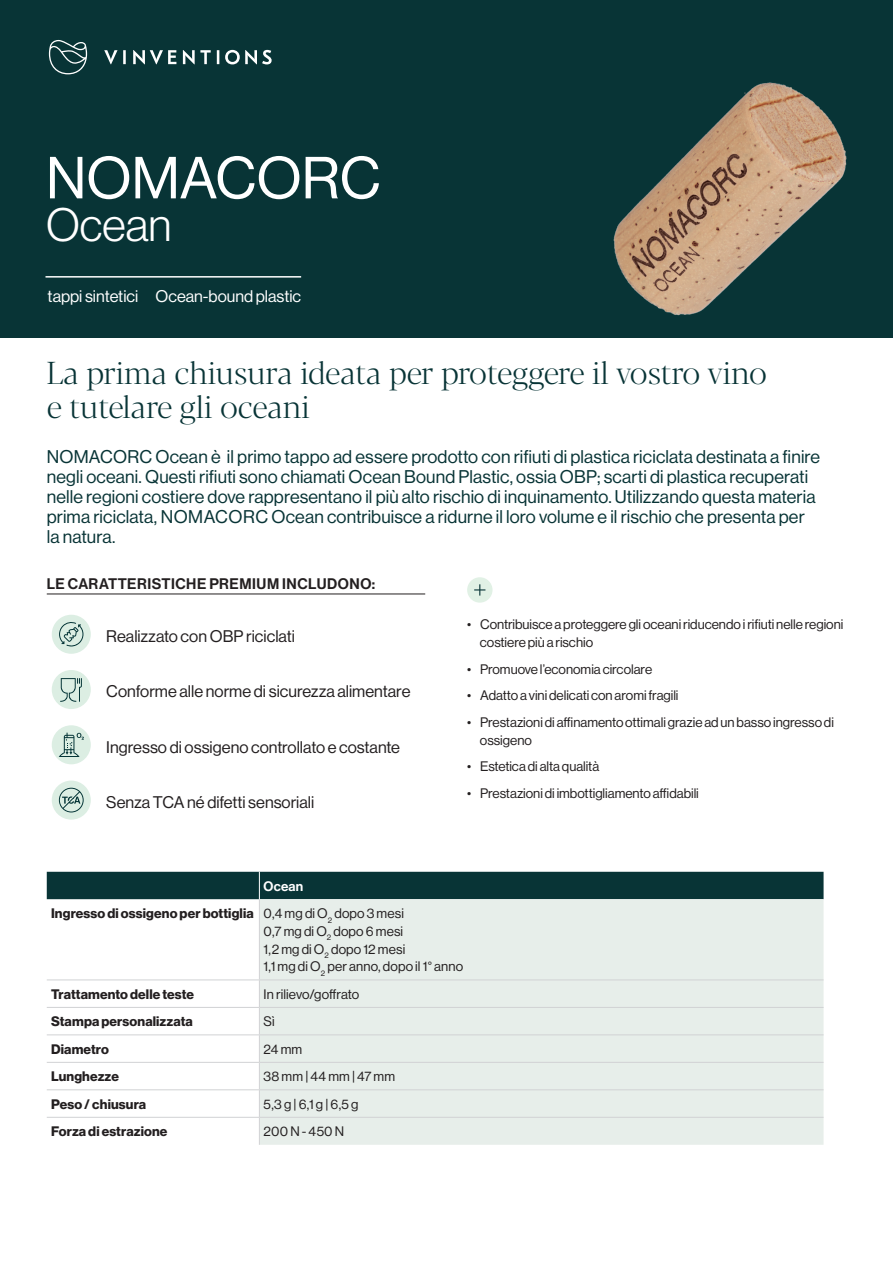
<style>
.page{position:relative;width:893px;height:1263px;background:#fff}
.page>*{position:absolute;margin:0;border:0;box-sizing:border-box;transform-origin:0 0}
.t1{font:58.05px "N Haas Grotesk DS Pro 55 Rg";color:#fff}
.t2{font:45.75px "N Haas Grotesk DS Pro 45 Lt";color:#fff}
.t3{font:31.5px/34.5px "Vinventions Display";color:#083436}
.t4{font:18px/19.8px "N Haas Grotesk DS Pro 55 Rg";letter-spacing:.01em;color:#083436}
.t5{font:16.5px "N Haas Grotesk DS Pro 55 Rg";color:#231f20}
.t6{font:16.5px "N Haas Grotesk DS Pro 55 Rg";color:#fff}
.t7{font:15px "N Haas Grotesk DS Pro 65 Md";letter-spacing:.035em;color:#231f20}
.t8{font:13.5px/18px "N Haas Grotesk DS Pro 55 Rg";color:#231f20}
.t9{font:13.5px "N Haas Grotesk DS Pro 75 Bd";letter-spacing:.01em;color:#231f20}
.t10{font:13.5px "N Haas Grotesk DS Pro 65 Md";letter-spacing:.01em;color:#fff}
.s1{font-family:"N Haas Grotesk DS Pro 55 Rg"}
</style>
<div class="page">
<div style="left:0;top:0;width:893px;height:338px;background:#083436"></div>
<svg style="left:49px;top:40px;width:38px;height:34px"></svg>
<svg style="left:104px;top:50px;width:168px;height:14px"></svg>
<hr style="left:47px;top:594px;width:378px;height:1px;background:#231f20">
<div style="left:52px;top:615px;width:39px;height:39px;background:#dceee3;border-radius:50%"></div>
<svg style="left:59px;top:622px;width:25px;height:24px"></svg>
<div style="left:52px;top:670px;width:39px;height:39px;background:#dceee3;border-radius:50%"></div>
<svg style="left:60px;top:678px;width:22px;height:24px"></svg>
<div style="left:52px;top:725px;width:39px;height:39px;background:#dceee3;border-radius:50%"></div>
<svg style="left:59px;top:733px;width:25px;height:24px"></svg>
<div style="left:52px;top:780px;width:39px;height:40px;background:#dceee3;border-radius:50%"></div>
<svg style="left:59px;top:788px;width:25px;height:24px"></svg>
<div style="left:467px;top:577px;width:25px;height:26px;background:#e1f1e5;border-radius:50%"></div>
<svg style="left:474px;top:584px;width:11px;height:12px"></svg>
<hr style="left:45px;top:276px;width:256px;height:2px;background:#fff">
<div style="left:260px;top:899px;width:564px;height:246px;background:#e7eeea"></div>
<hr style="left:259px;top:899px;width:1px;height:80px;background:#d1d2d4">
<hr style="left:47px;top:979px;width:212px;height:1px;background:#d1d2d4">
<hr style="left:259px;top:979px;width:565px;height:1px;background:#d1d2d4">
<hr style="left:47px;top:1117px;width:212px;height:1px;background:#d1d2d4">
<hr style="left:259px;top:1117px;width:565px;height:1px;background:#d1d2d4">
<svg style="left:259px;top:980px;width:1px;height:165px"></svg>
<hr style="left:47px;top:1007px;width:212px;height:1px;background:#d1d2d4">
<hr style="left:259px;top:1007px;width:565px;height:1px;background:#d1d2d4">
<hr style="left:47px;top:1034px;width:212px;height:1px;background:#d1d2d4">
<hr style="left:259px;top:1034px;width:565px;height:1px;background:#d1d2d4">
<hr style="left:47px;top:1062px;width:212px;height:1px;background:#d1d2d4">
<hr style="left:259px;top:1062px;width:565px;height:1px;background:#d1d2d4">
<hr style="left:47px;top:1089px;width:212px;height:1px;background:#d1d2d4">
<hr style="left:259px;top:1089px;width:565px;height:1px;background:#d1d2d4">
<div style="left:47px;top:872px;width:777px;height:27px;background:#083436"></div>
<img style="left:613px;top:82px;width:234px;height:234px">
<h1 class="t1" style="left:46px;top:145px;width:336px">NOMACORC</h1>
<h2 class="t2" style="left:46px;top:199px;width:127px">Ocean</h2>
<p class="t6" style="left:48px;top:287px;width:255px">tappi sintetici Ocean-bound plastic</p>
<h3 class="t3" style="left:47px;top:356px;width:722px">La prima chiusura ideata per proteggere il vostro vino e tutelare gli oceani</h3>
<p class="t4" style="left:47px;top:447px;width:775px">NOMACORC Ocean è il primo tappo ad essere prodotto con rifiuti di plastica riciclata destinata a finire negli oceani. Questi rifiuti sono chiamati Ocean Bound Plastic, ossia OBP; scarti di plastica recuperati nelle regioni costiere dove rappresentano il più alto rischio di inquinamento. Utilizzando questa materia prima riciclata, NOMACORC Ocean contribuisce a ridurne il loro volume e il rischio che presenta per la natura.</p>
<p class="t7" style="left:47px;top:575px;width:330px">LE CARATTERISTICHE PREMIUM INCLUDONO:</p>
<p class="t5" style="left:106px;top:627px;width:190px">Realizzato con OBP riciclati</p>
<p class="t5" style="left:106px;top:682px;width:306px">Conforme alle norme di sicurezza alimentare</p>
<p class="t5" style="left:106px;top:737px;width:295px">Ingresso di ossigeno controllato e costante</p>
<p class="t5" style="left:106px;top:793px;width:209px">Senza TCA né difetti sensoriali</p>
<p class="t8" style="left:480px;top:615px;width:365px;text-indent:-13px">• Contribuisce a proteggere gli oceani riducendo i rifiuti nelle regioni costiere più a rischio</p>
<p class="t8" style="left:467px;top:660px;width:187px">• Promuove l’economia circolare</p>
<p class="t8" style="left:467px;top:686px;width:213px">• Adatto a vini delicati con aromi fragili</p>
<p class="t8" style="left:480px;top:713px;width:356px;text-indent:-13px">• Prestazioni di affinamento ottimali grazie ad un basso ingresso di ossigeno</p>
<p class="t8" style="left:467px;top:757px;width:134px">• Estetica di alta qualità</p>
<p class="t8" style="left:467px;top:784px;width:233px">• Prestazioni di imbottigliamento affidabili</p>
<p class="t10" style="left:264px;top:878px;width:41px">Ocean</p>
<p class="t9" style="left:51px;top:905px;width:354px">Ingresso di ossigeno per bottiglia <span class="s1">0,4 mg di O</span><sub>2</sub> <span class="s1">dopo 3 mesi</span></p>
<p class="t8" style="left:264px;top:922px;width:201px">0,7 mg di O<sub>2</sub> dopo 6 mesi<br>1,2 mg di O<sub>2</sub> dopo 12 mesi<br>1,1 mg di O<sub>2</sub> per anno, dopo il 1° anno</p>
<p class="t9" style="left:51px;top:986px;width:144px">Trattamento delle teste</p>
<p class="t8" style="left:264px;top:985px;width:97px">In rilievo/goffrato</p>
<p class="t9" style="left:51px;top:1014px;width:143px">Stampa personalizzata</p>
<p class="t8" style="left:264px;top:1013px;width:13px">Sì</p>
<p class="t9" style="left:51px;top:1041px;width:59px">Diametro</p>
<p class="t8" style="left:264px;top:1040px;width:40px">24 mm</p>
<p class="t9" style="left:51px;top:1069px;width:69px">Lunghezze</p>
<p class="t8" style="left:264px;top:1068px;width:133px">38 mm | 44 mm | 47 mm</p>
<p class="t9" style="left:51px;top:1096px;width:97px">Peso / chiusura</p>
<p class="t8" style="left:264px;top:1095px;width:96px">5,3 g | 6,1 g | 6,5 g</p>
<p class="t9" style="left:51px;top:1123px;width:118px">Forza di estrazione</p>
<p class="t8" style="left:264px;top:1122px;width:82px">200 N - 450 N</p>
</div>
